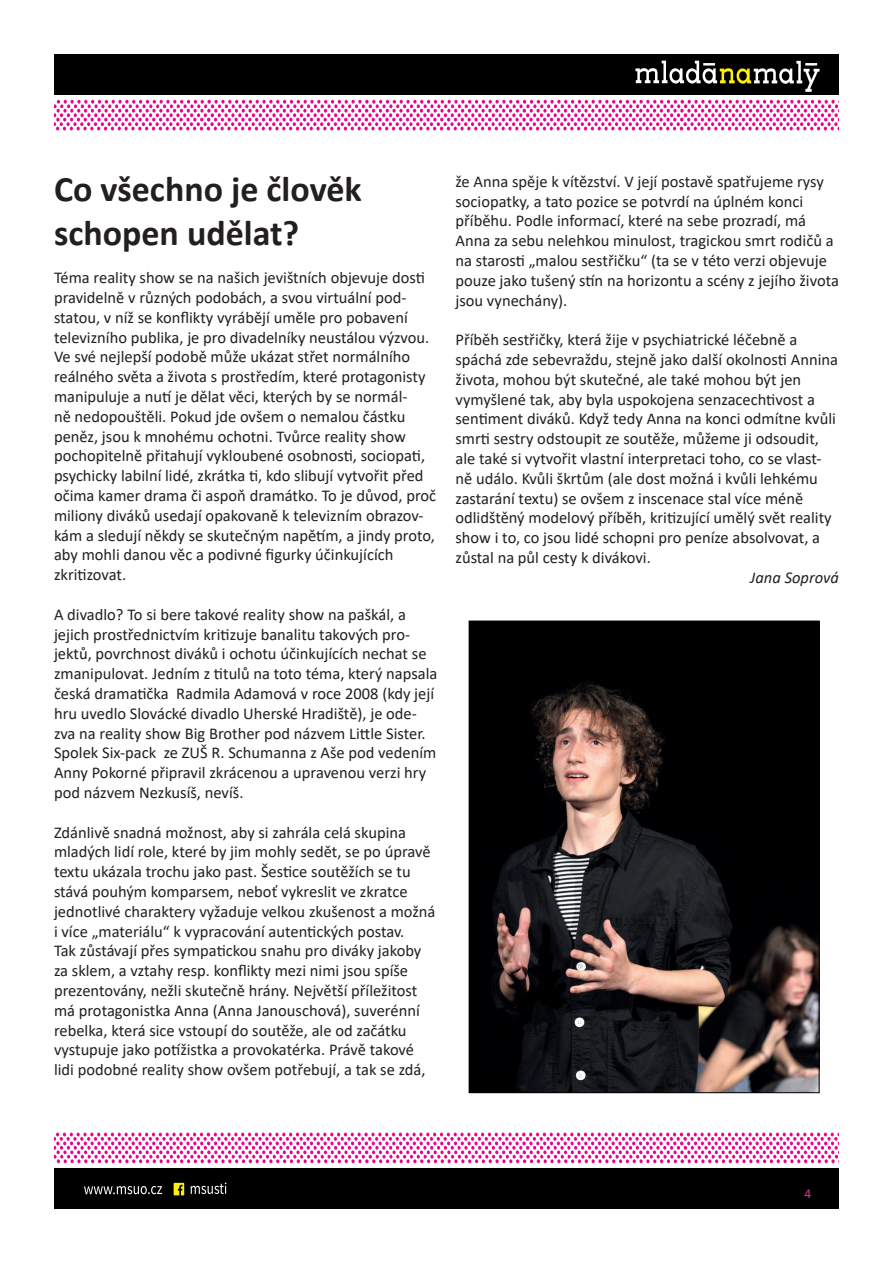
<style>
.page{position:relative;width:893px;height:1263px;background:#fff}
.page>*{position:absolute;margin:0;border:0;box-sizing:border-box;transform-origin:0 0}
.t1{font:700 36px/43.2px "Calibri";color:#231f20}
.t2{font:16.5px/19.8px "Calibri";color:#231f20}
.t3{font:italic 16.5px "Calibri";color:#231f20}
.t4{font:13.5px "Calibri";color:#df3495}
</style>
<div class="page">
<div style="left:54px;top:1169px;width:785px;height:40px;background:#000"></div>
<svg style="left:54px;top:1132px;width:785px;height:31px"></svg>
<svg style="left:84px;top:1182px;width:142px;height:13px"></svg>
<div style="left:54px;top:54px;width:785px;height:40px;background:#000"></div>
<svg style="left:54px;top:100px;width:785px;height:30px"></svg>
<svg style="left:635px;top:61px;width:184px;height:31px"></svg>
<img style="left:471px;top:623px;width:346px;height:468px">
<h1 class="t1" style="left:54px;top:167px;width:309px">Co všechno je člověk schopen udělat?</h1>
<p class="t2" style="left:54px;top:267px;width:384px">Téma reality show se na našich jevištních objevuje dosti pravidelně v různých podobách, a svou virtuální pod&shy;statou, v níž se konflikty vyrábějí uměle pro pobavení televizního publika, je pro divadelníky neustálou výzvou.<br>Ve své nejlepší podobě může ukázat střet normálního reálného světa a života s prostředím, které protagonisty manipuluje a nutí je dělat věci, kterých by se normál-<br>ně nedopouštěli. Pokud jde ovšem o nemalou částku peněz, jsou k mnohému ochotni. Tvůrce reality show pochopitelně přitahují vykloubené osobnosti, sociopati, psychicky labilní lidé, zkrátka ti, kdo slibují vytvořit před očima kamer drama či aspoň dramátko. To je důvod, proč miliony diváků usedají opakovaně k televizním obrazov&shy;kám a sledují někdy se skutečným napětím, a jindy proto, aby mohli danou věc a podivné figurky účinkujících zkritizovat.</p>
<p class="t2" style="left:54px;top:604px;width:385px">A divadlo? To si bere takové reality show na paškál, a jejich prostřednictvím kritizuje banalitu takových pro&shy;jektů, povrchnost diváků i ochotu účinkujících nechat se zmanipulovat. Jedním z titulů na toto téma, který napsala česká dramatička Radmila Adamová v roce 2008 (kdy její hru uvedlo Slovácké divadlo Uherské Hradiště), je ode&shy;zva na reality show Big Brother pod názvem Little Sister.<br>Spolek Six-pack ze ZUŠ R. Schumanna z Aše pod vedením Anny Pokorné připravil zkrácenou a upravenou verzi hry pod názvem Nezkusíš, nevíš.</p>
<p class="t2" style="left:54px;top:822px;width:383px">Zdánlivě snadná možnost, aby si zahrála celá skupina mladých lidí role, které by jim mohly sedět, se po úpravě textu ukázala trochu jako past. Šestice soutěžích se tu stává pouhým komparsem, neboť vykreslit ve zkratce jednotlivé charaktery vyžaduje velkou zkušenost a možná i více „materiálu“ k vypracování autentických postav.<br>Tak zůstávají přes sympatickou snahu pro diváky jakoby za sklem, a vztahy resp. konflikty mezi nimi jsou spíše prezentovány, nežli skutečně hrány. Největší příležitost má protagonistka Anna (Anna Janouschová), suverénní rebelka, která sice vstoupí do soutěže, ale od začátku vystupuje jako potížistka a provokatérka. Právě takové lidi podobné reality show ovšem potřebují, a tak se zdá,</p>
<p class="t2" style="left:455px;top:171px;width:385px">že Anna spěje k vítězství. V její postavě spatřujeme rysy sociopatky, a tato pozice se potvrdí na úplném konci příběhu. Podle informací, které na sebe prozradí, má Anna za sebu nelehkou minulost, tragickou smrt rodičů a na starosti „malou sestřičku“ (ta se v této verzi objevuje pouze jako tušený stín na horizontu a scény z jejího života jsou vynechány).</p>
<p class="t2" style="left:455px;top:329px;width:384px">Příběh sestřičky, která žije v psychiatrické léčebně a spáchá zde sebevraždu, stejně jako další okolnosti Annina života, mohou být skutečné, ale také mohou být jen vymyšlené tak, aby byla uspokojena senzacechtivost a sentiment diváků. Když tedy Anna na konci odmítne kvůli smrti sestry odstoupit ze soutěže, můžeme ji odsoudit, ale také si vytvořit vlastní interpretaci toho, co se vlast&shy;ně událo. Kvůli škrtům (ale dost možná i kvůli lehkému zastarání textu) se ovšem z inscenace stal více méně odlidštěný modelový příběh, kritizující umělý svět reality show i to, co jsou lidé schopni pro peníze absolvovat, a zůstal na půl cesty k divákovi.</p>
<p class="t3" style="left:750px;top:566px;width:90px">Jana Soprová</p>
<p class="t4" style="left:804px;top:1184px;width:8px">4</p>
</div>
